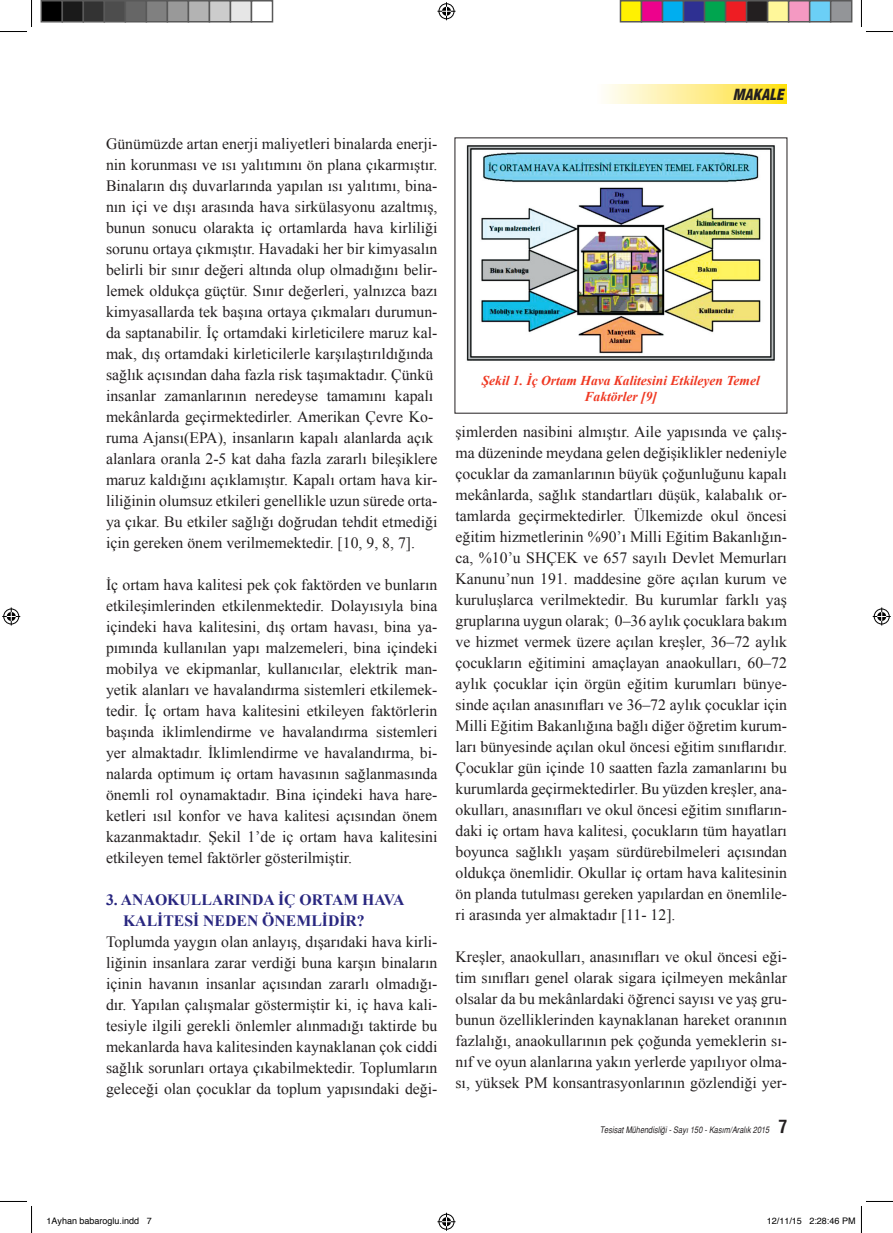
<style>
.page{position:relative;width:893px;height:1233px;background:#fff}
.page>*{position:absolute;margin:0;border:0;box-sizing:border-box;transform-origin:0 0}
.t1{font:15.75px/21px "Times New Roman";color:#231f20;text-align:justify}
.t2{font:700 15.75px/21px "Times New Roman";color:#292780}
.t3{font:italic 900 condensed 15px "Helvetica";color:#231f20}
.t4{font:italic 700 13.5px/16.2px "Times New Roman";color:#ef3822;text-align:center}
.t5{font:italic 9px "Helvetica Narrow";color:#231f20}
.t6{font:9px "Helvetica";color:#000}
.s1{font-family:"Helvetica";font-weight:700;font-style:normal;font-stretch:condensed;font-size:18px}
</style>
<div class="page">
<svg style="left:605px;top:85px;width:181px;height:19px"></svg>
<img style="left:466px;top:145px;width:309px;height:216px">
<svg style="left:0;top:0;width:32px;height:32px"></svg>
<svg style="left:0;top:1201px;width:32px;height:31px"></svg>
<svg style="left:860px;top:0;width:32px;height:32px"></svg>
<svg style="left:437px;top:2px;width:18px;height:18px"></svg>
<svg style="left:437px;top:1212px;width:18px;height:18px"></svg>
<svg style="left:2px;top:607px;width:18px;height:18px"></svg>
<svg style="left:872px;top:607px;width:18px;height:18px"></svg>
<div style="left:41px;top:1px;width:21px;height:21px;background:#000"></div>
<div style="left:40px;top:0;width:23px;height:23px;border:2px solid #595959"></div>
<div style="left:62px;top:1px;width:21px;height:21px;background:#1a1a1a"></div>
<div style="left:62px;top:0;width:22px;height:23px;border:2px solid #595959"></div>
<div style="left:83px;top:1px;width:21px;height:21px;background:#333"></div>
<div style="left:82px;top:0;width:23px;height:23px;border:2px solid #595959"></div>
<div style="left:104px;top:1px;width:21px;height:21px;background:#4d4d4d"></div>
<div style="left:104px;top:0;width:22px;height:23px;border:2px solid #595959"></div>
<div style="left:125px;top:1px;width:21px;height:21px;background:#666"></div>
<div style="left:124px;top:0;width:23px;height:23px;border:2px solid #595959"></div>
<div style="left:146px;top:1px;width:21px;height:21px;background:#808080"></div>
<div style="left:146px;top:0;width:22px;height:23px;border:2px solid #595959"></div>
<div style="left:167px;top:1px;width:21px;height:21px;background:#999"></div>
<div style="left:166px;top:0;width:23px;height:23px;border:2px solid #595959"></div>
<div style="left:188px;top:1px;width:21px;height:21px;background:#b3b3b3"></div>
<div style="left:188px;top:0;width:22px;height:23px;border:2px solid #595959"></div>
<div style="left:209px;top:1px;width:21px;height:21px;background:#ccc"></div>
<div style="left:208px;top:0;width:23px;height:23px;border:2px solid #595959"></div>
<div style="left:230px;top:1px;width:21px;height:21px;background:#e6e6e6"></div>
<div style="left:230px;top:0;width:22px;height:23px;border:2px solid #595959"></div>
<div style="left:250px;top:0;width:23px;height:23px;border:2px solid #595959"></div>
<div style="left:620px;top:1px;width:21px;height:21px;background:#fff101"></div>
<div style="left:619px;top:0;width:23px;height:23px;border:2px solid #595959"></div>
<div style="left:641px;top:1px;width:21px;height:21px;background:#ed028c"></div>
<div style="left:640px;top:0;width:23px;height:23px;border:2px solid #595959"></div>
<div style="left:662px;top:1px;width:21px;height:21px;background:#00aeef"></div>
<div style="left:661px;top:0;width:23px;height:23px;border:2px solid #595959"></div>
<div style="left:683px;top:1px;width:21px;height:21px;background:#2e3092"></div>
<div style="left:682px;top:0;width:23px;height:23px;border:2px solid #595959"></div>
<div style="left:704px;top:1px;width:21px;height:21px;background:#00a54f"></div>
<div style="left:703px;top:0;width:23px;height:23px;border:2px solid #595959"></div>
<div style="left:725px;top:1px;width:21px;height:21px;background:#ee1d23"></div>
<div style="left:724px;top:0;width:23px;height:23px;border:2px solid #595959"></div>
<div style="left:746px;top:1px;width:21px;height:21px;background:#231f20"></div>
<div style="left:745px;top:0;width:23px;height:23px;border:2px solid #595959"></div>
<div style="left:767px;top:1px;width:21px;height:21px;background:#fff79a"></div>
<div style="left:766px;top:0;width:23px;height:23px;border:2px solid #595959"></div>
<div style="left:788px;top:1px;width:21px;height:21px;background:#f499c2"></div>
<div style="left:787px;top:0;width:23px;height:23px;border:2px solid #595959"></div>
<div style="left:809px;top:1px;width:21px;height:21px;background:#6bcff6"></div>
<div style="left:808px;top:0;width:23px;height:23px;border:2px solid #595959"></div>
<div style="left:830px;top:1px;width:21px;height:21px;background:#939598"></div>
<div style="left:829px;top:0;width:23px;height:23px;border:2px solid #595959"></div>
<svg style="left:860px;top:1201px;width:32px;height:31px"></svg>
<p class="t1" style="left:106px;top:133px;width:333px;text-align:left">Günümüzde artan enerji maliyetleri binalarda enerji&shy;nin korunması ve ısı yalıtımını ön plana çıkarmıştır.<br>Binaların dış duvarlarında yapılan ısı yalıtımı, bina&shy;nın içi ve dışı arasında hava sirkülasyonu azaltmış, bunun sonucu olarakta iç ortamlarda hava kirliliği sorunu ortaya çıkmıştır. Havadaki her bir kimyasalın belirli bir sınır değeri altında olup olmadığını belir&shy;lemek oldukça güçtür. Sınır değerleri, yalnızca bazı kimyasallarda tek başına ortaya çıkmaları durumun&shy;da saptanabilir. İç ortamdaki kirleticilere maruz kal&shy;mak, dış ortamdaki kirleticilerle karşılaştırıldığında sağlık açısından daha fazla risk taşımaktadır. Çünkü insanlar zamanlarının neredeyse tamamını kapalı mekânlarda geçirmektedirler. Amerikan Çevre Ko&shy;ruma Ajansı(EPA), insanların kapalı alanlarda açık alanlara oranla 2-5 kat daha fazla zararlı bileşiklere maruz kaldığını açıklamıştır. Kapalı ortam hava kir&shy;liliğinin olumsuz etkileri genellikle uzun sürede orta&shy;ya çıkar. Bu etkiler sağlığı doğrudan tehdit etmediği için gereken önem verilmemektedir. [10, 9, 8, 7].</p>
<p class="t1" style="left:106px;top:574px;width:333px">İç ortam hava kalitesi pek çok faktörden ve bunların etkileşimlerinden etkilenmektedir. Dolayısıyla bina içindeki hava kalitesini, dış ortam havası, bina ya&shy;pımında kullanılan yapı malzemeleri, bina içindeki mobilya ve ekipmanlar, kullanıcılar, elektrik man&shy;yetik alanları ve havalandırma sistemleri etkilemek&shy;tedir. İç ortam hava kalitesini etkileyen faktörlerin başında iklimlendirme ve havalandırma sistemleri yer almaktadır. İklimlendirme ve havalandırma, bi&shy;nalarda optimum iç ortam havasının sağlanmasında önemli rol oynamaktadır. Bina içindeki hava hare&shy;ketleri ısıl konfor ve hava kalitesi açısından önem kazanmaktadır. Şekil 1’de iç ortam hava kalitesini etkileyen temel faktörler gösterilmiştir.</p>
<p class="t2" style="left:123px;top:888px;width:283px;text-indent:-17px">3. ANAOKULLARINDA İÇ ORTAM HAVA<br>KALİTESİ NEDEN ÖNEMLİDİR?</p>
<p class="t1" style="left:106px;top:931px;width:333px">Toplumda yaygın olan anlayış, dışarıdaki hava kirli&shy;liğinin insanlara zarar verdiği buna karşın binaların içinin havanın insanlar açısından zararlı olmadığı&shy;dır. Yapılan çalışmalar göstermiştir ki, iç hava kali&shy;tesiyle ilgili gerekli önlemler alınmadığı taktirde bu mekanlarda hava kalitesinden kaynaklanan çok ciddi sağlık sorunları ortaya çıkabilmektedir. Toplumların geleceği olan çocuklar da toplum yapısındaki deği-</p>
<p class="t3" style="left:732px;top:85px;width:52px">MAKALE</p>
<p class="t4" style="left:481px;top:372px;width:279px">Şekil 1. İç Ortam Hava Kalitesini Etkileyen Temel<br>Faktörler [9]</p>
<p class="t1" style="left:455px;top:421px;width:333px">şimlerden nasibini almıştır. Aile yapısında ve çalış&shy;ma düzeninde meydana gelen değişiklikler nedeniyle çocuklar da zamanlarının büyük çoğunluğunu kapalı mekânlarda, sağlık standartları düşük, kalabalık or&shy;tamlarda geçirmektedirler. Ülkemizde okul öncesi eğitim hizmetlerinin %90’ı Milli Eğitim Bakanlığın&shy;ca, %10’u SHÇEK ve 657 sayılı Devlet Memurları Kanunu’nun 191. maddesine göre açılan kurum ve kuruluşlarca verilmektedir. Bu kurumlar farklı yaş gruplarına uygun olarak; 0–36 aylık çocuklara bakım ve hizmet vermek üzere açılan kreşler, 36–72 aylık çocukların eğitimini amaçlayan anaokulları, 60–72 aylık çocuklar için örgün eğitim kurumları bünye&shy;sinde açılan anasınıfları ve 36–72 aylık çocuklar için Milli Eğitim Bakanlığına bağlı diğer öğretim kurum&shy;ları bünyesinde açılan okul öncesi eğitim sınıflarıdır.<br>Çocuklar gün içinde 10 saatten fazla zamanlarını bu kurumlarda geçirmektedirler. Bu yüzden kreşler, ana&shy;okulları, anasınıfları ve okul öncesi eğitim sınıfların&shy;daki iç ortam hava kalitesi, çocukların tüm hayatları boyunca sağlıklı yaşam sürdürebilmeleri açısından oldukça önemlidir. Okullar iç ortam hava kalitesinin ön planda tutulması gereken yapılardan en önemlile&shy;ri arasında yer almaktadır [11- 12].</p>
<p class="t1" style="left:455px;top:946px;width:333px">Kreşler, anaokulları, anasınıfları ve okul öncesi eği&shy;tim sınıfları genel olarak sigara içilmeyen mekânlar olsalar da bu mekânlardaki öğrenci sayısı ve yaş gru&shy;bunun özelliklerinden kaynaklanan hareket oranının fazlalığı, anaokullarının pek çoğunda yemeklerin sı&shy;nıf ve oyun alanlarına yakın yerlerde yapılıyor olma&shy;sı, yüksek PM konsantrasyonlarının gözlendiği yer-</p>
<p class="t5" style="left:599px;top:1124px;width:189px">Tesisat Mühendisliği - Sayı 150 - Kasım/Aralık 2015 <span class="s1">7</span></p>
<p class="t6" style="left:46px;top:1212px;width:107px">1Ayhan babaroglu.indd 7</p>
<p class="t6" style="left:766px;top:1212px;width:90px">12/11/15 2:28:46 PM</p>
</div>
